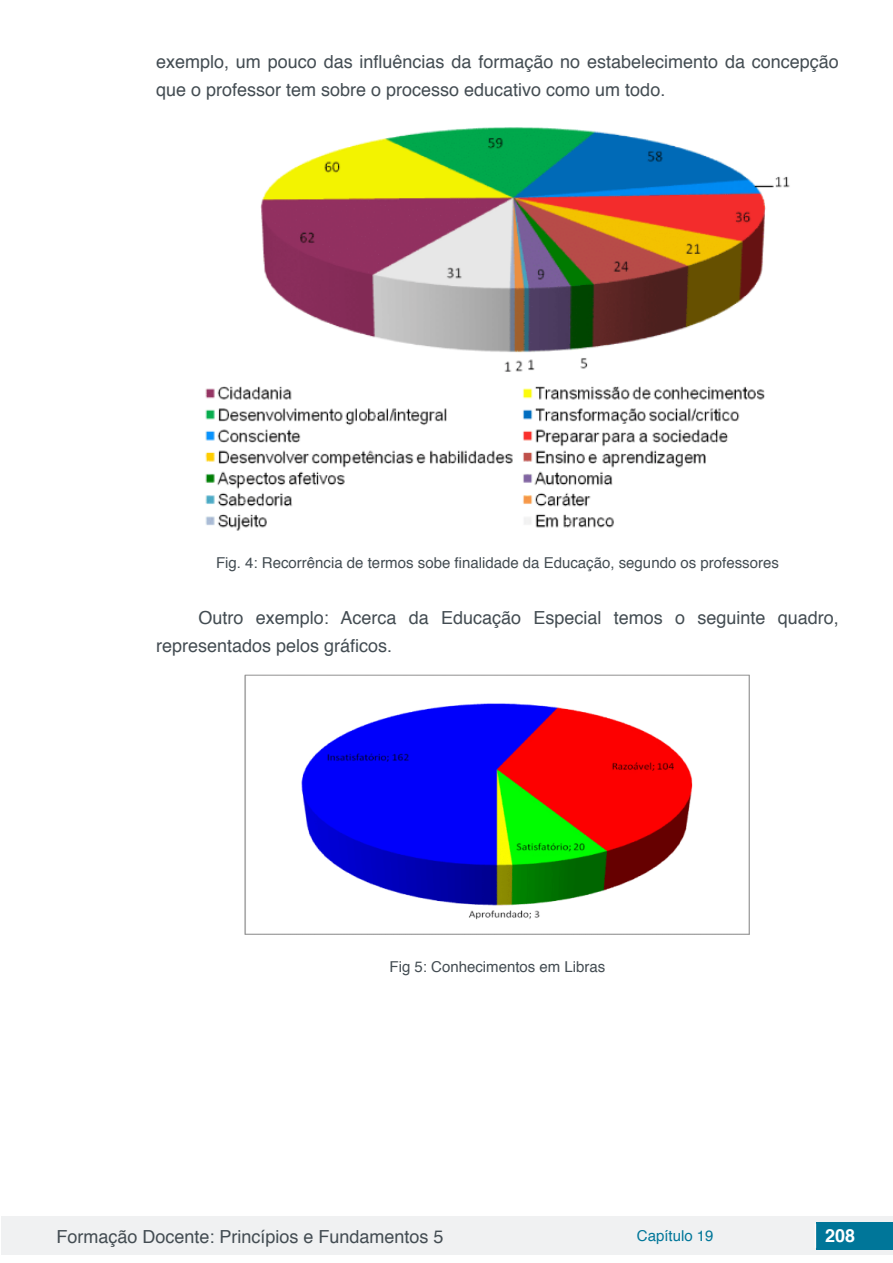
<style>
.page{position:relative;width:893px;height:1263px;background:#fff}
.page>*{position:absolute;margin:0;border:0;box-sizing:border-box;transform-origin:0 0}
.t1{font:18px/28.5px "Helvetica";color:#434c52}
.t2{font:700 18px "Helvetica";color:#fff}
.t3{font:15px "Helvetica";color:#434c52}
.t4{font:15px "Helvetica";color:#007699}
</style>
<div class="page">
<div style="left:1px;top:1216px;width:891px;height:38px;background:#f0f1f2"></div>
<div style="left:816px;top:1222px;width:77px;height:27px;background:#007699"></div>
<svg style="left:815px;top:1224px;width:1px;height:24px"></svg>
<img style="left:205px;top:127px;width:585px;height:404px">
<img style="left:244px;top:674px;width:506px;height:261px">
<p class="t1" style="left:156px;top:47px;width:684px">exemplo, um pouco das influências da formação no estabelecimento da concepção que o professor tem sobre o processo educativo como um todo.</p>
<p class="t3" style="left:216px;top:552px;width:564px">Fig. 4: Recorrência de termos sobe finalidade da Educação, segundo os professores</p>
<p class="t1" style="left:156px;top:604px;width:684px;text-indent:43px">Outro exemplo: Acerca da Educação Especial temos o seguinte quadro, representados pelos gráficos.</p>
<p class="t3" style="left:390px;top:955px;width:217px">Fig 5: Conhecimentos em Libras</p>
<p class="t1" style="left:56px;top:1223px;width:389px">Formação Docente: Princípios e Fundamentos 5</p>
<p class="t4" style="left:637px;top:1224px;width:78px">Capítulo 19</p>
<p class="t2" style="left:825px;top:1221px;width:32px">208</p>
</div>
